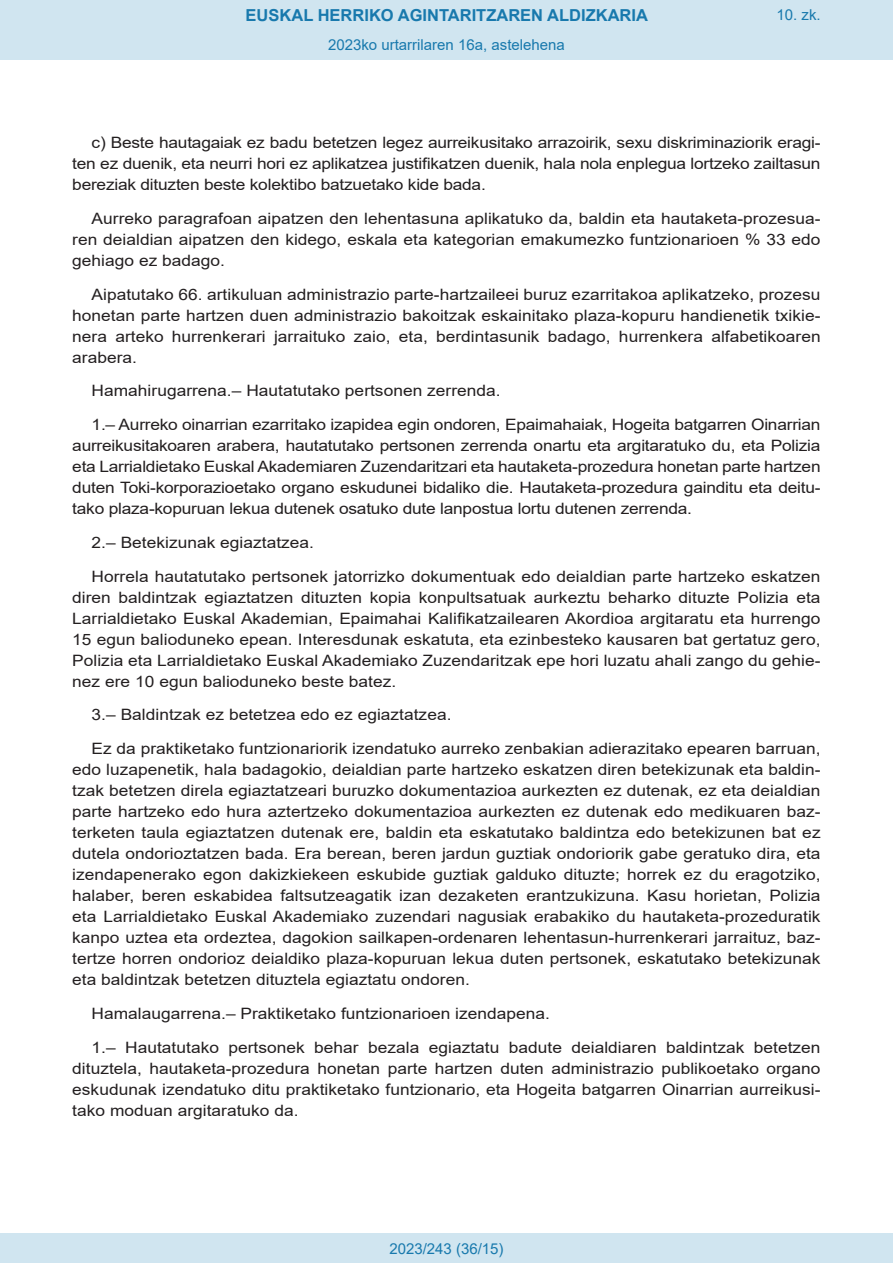
<style>
.page{position:relative;width:893px;height:1263px;background:#fff}
.page>*{position:absolute;margin:0;border:0;box-sizing:border-box;transform-origin:0 0}
.t1{font:700 16.5px "Arial";color:#1879ad}
.BOPVDetalle{font:15.6px/21px "Arial";color:#231f20;text-align:justify;scale:1.11 1}
.Paginacion_Centro{font:15px "Arial";color:#1879ad}
</style>
<div class="page">
<div style="left:0;top:0;width:893px;height:60px;background:#d0e5f0"></div>
<div style="left:0;top:1233px;width:893px;height:30px;background:#d0e5f0"></div>
<p class="t1" style="left:246px;top:3px;width:404px">EUSKAL HERRIKO AGINTARITZAREN ALDIZKARIA</p>
<p class="Paginacion_Centro" style="left:328px;top:35px;width:238px">2023ko urtarrilaren 16a, astelehena</p>
<p class="Paginacion_Centro" style="left:776px;top:5px;width:46px">10. zk.</p>
<p class="BOPVDetalle" style="left:72px;top:132px;width:676px;text-indent:19px">c) Beste hautagaiak ez badu betetzen legez aurreikusitako arrazoirik, sexu diskriminaziorik eragi&shy;ten ez duenik, eta neurri hori ez aplikatzea justifikatzen duenik, hala nola enplegua lortzeko zailtasun bereziak dituzten beste kolektibo batzuetako kide bada.</p>
<p class="BOPVDetalle" style="left:72px;top:208px;width:676px;text-indent:19px">Aurreko paragrafoan aipatzen den lehentasuna aplikatuko da, baldin eta hautaketa-prozesua&shy;ren deialdian aipatzen den kidego, eskala eta kategorian emakumezko funtzionarioen % 33 edo gehiago ez badago.</p>
<p class="BOPVDetalle" style="left:72px;top:284px;width:676px;text-indent:19px">Aipatutako 66. artikuluan administrazio parte-hartzaileei buruz ezarritakoa aplikatzeko, prozesu honetan parte hartzen duen administrazio bakoitzak eskainitako plaza-kopuru handienetik txikie&shy;nera arteko hurrenkerari jarraituko zaio, eta, berdintasunik badago, hurrenkera alfabetikoaren arabera.</p>
<p class="BOPVDetalle" style="left:92px;top:380px;width:370px">Hamahirugarrena.– Hautatutako pertsonen zerrenda.</p>
<p class="BOPVDetalle" style="left:72px;top:414px;width:676px;text-indent:19px">1.– Aurreko oinarrian ezarritako izapidea egin ondoren, Epaimahaiak, Hogeita batgarren Oinarrian aurreikusitakoaren arabera, hautatutako pertsonen zerrenda onartu eta argitaratuko du, eta Polizia eta Larrialdietako Euskal Akademiaren Zuzendaritzari eta hautaketa-prozedura honetan parte hartzen duten Toki-korporazioetako organo eskudunei bidaliko die. Hautaketa-prozedura gainditu eta deitu&shy;tako plaza-kopuruan lekua dutenek osatuko dute lanpostua lortu dutenen zerrenda.</p>
<p class="BOPVDetalle" style="left:92px;top:532px;width:202px">2.– Betekizunak egiaztatzea.</p>
<p class="BOPVDetalle" style="left:72px;top:566px;width:676px;text-indent:19px">Horrela hautatutako pertsonek jatorrizko dokumentuak edo deialdian parte hartzeko eskatzen diren baldintzak egiaztatzen dituzten kopia konpultsatuak aurkeztu beharko dituzte Polizia eta Larrialdietako Euskal Akademian, Epaimahai Kalifikatzailearen Akordioa argitaratu eta hurrengo 15 egun balioduneko epean. Interesdunak eskatuta, eta ezinbesteko kausaren bat gertatuz gero, Polizia eta Larrialdietako Euskal Akademiako Zuzendaritzak epe hori luzatu ahali zango du gehie&shy;nez ere 10 egun balioduneko beste batez.</p>
<p class="BOPVDetalle" style="left:92px;top:704px;width:326px">3.– Baldintzak ez betetzea edo ez egiaztatzea.</p>
<p class="BOPVDetalle" style="left:72px;top:738px;width:676px;text-indent:19px">Ez da praktiketako funtzionariorik izendatuko aurreko zenbakian adierazitako epearen barruan, edo luzapenetik, hala badagokio, deialdian parte hartzeko eskatzen diren betekizunak eta baldin&shy;tzak betetzen direla egiaztatzeari buruzko dokumentazioa aurkezten ez dutenak, ez eta deialdian parte hartzeko edo hura aztertzeko dokumentazioa aurkezten ez dutenak edo medikuaren baz&shy;terketen taula egiaztatzen dutenak ere, baldin eta eskatutako baldintza edo betekizunen bat ez dutela ondorioztatzen bada. Era berean, beren jardun guztiak ondoriorik gabe geratuko dira, eta izendapenerako egon dakizkiekeen eskubide guztiak galduko dituzte; horrek ez du eragotziko, halaber, beren eskabidea faltsutzeagatik izan dezaketen erantzukizuna. Kasu horietan, Polizia eta Larrialdietako Euskal Akademiako zuzendari nagusiak erabakiko du hautaketa-prozeduratik kanpo uztea eta ordeztea, dagokion sailkapen-ordenaren lehentasun-hurrenkerari jarraituz, baz&shy;tertze horren ondorioz deialdiko plaza-kopuruan lekua duten pertsonek, eskatutako betekizunak eta baldintzak betetzen dituztela egiaztatu ondoren.</p>
<p class="BOPVDetalle" style="left:92px;top:1003px;width:414px">Hamalaugarrena.– Praktiketako funtzionarioen izendapena.</p>
<p class="BOPVDetalle" style="left:72px;top:1037px;width:676px;text-indent:19px">1.– Hautatutako pertsonek behar bezala egiaztatu badute deialdiaren baldintzak betetzen dituztela, hautaketa-prozedura honetan parte hartzen duten administrazio publikoetako organo eskudunak izendatuko ditu praktiketako funtzionario, eta Hogeita batgarren Oinarrian aurreikusi&shy;tako moduan argitaratuko da.</p>
<p class="Paginacion_Centro" style="left:389px;top:1238px;width:116px">2023/243 (36/15)</p>
</div>
